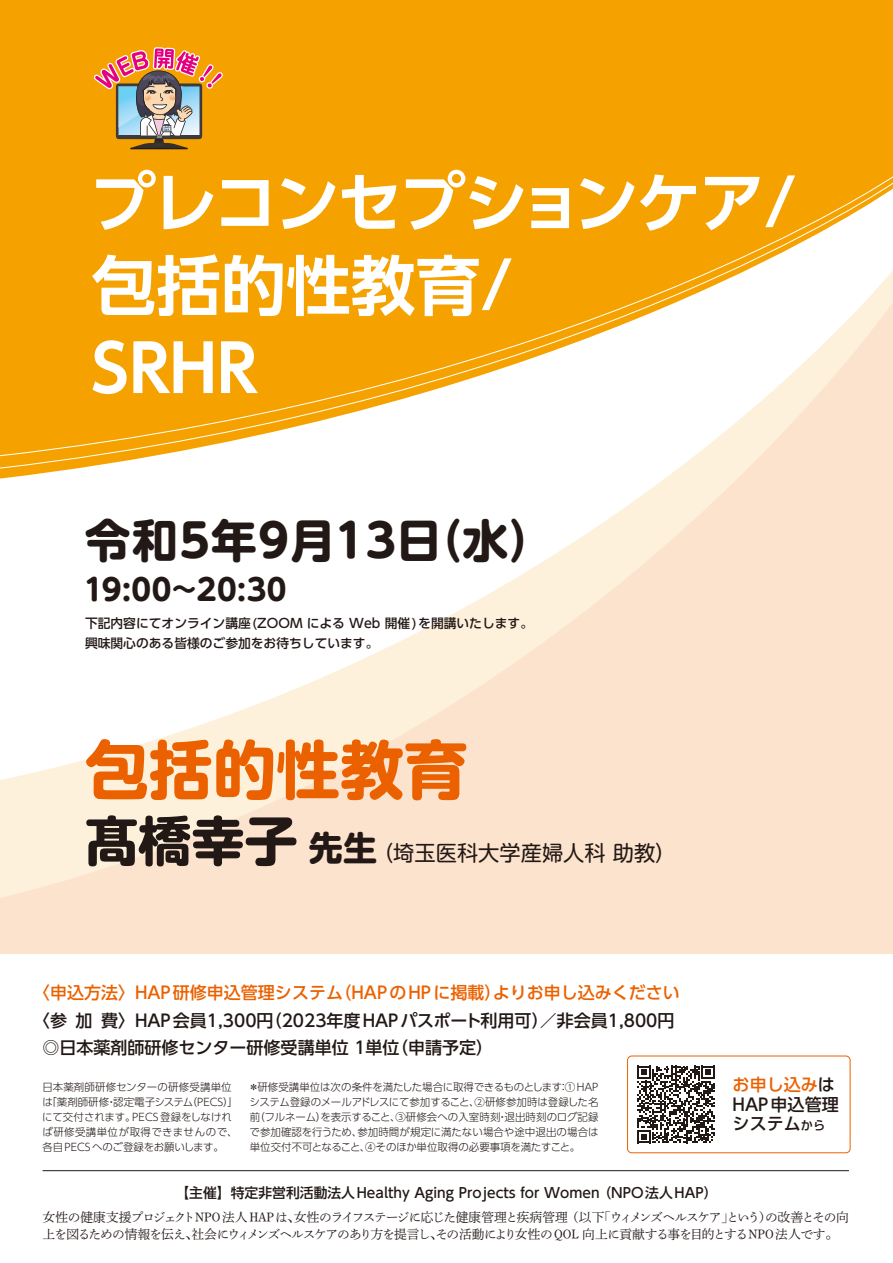
<style>
.page{position:relative;width:893px;height:1263px;background:#fff}
.page>*{position:absolute;margin:0;border:0;box-sizing:border-box;transform-origin:0 0}
.t1{font:700 64.8px/82.9px "UD Shin Go Pr 6 N De";letter-spacing:-.02em;color:#fff}
.t2{font:700 63.75px "UD Shin M Go Pr 6 N";color:#eb6100}
.t3{font:700 53.1px "UD Shin M Go Pr 6 N";color:#221815}
.t4{font:700 45.75px "UD Shin M Go Pr 6 N";letter-spacing:.03em;color:#221815}
.t5{font:700 34.05px "UD Shin M Go Pr 6 N";color:#221815}
.t6{font:700 29.7px "UD Shin M Go Pr 6 N";letter-spacing:.02em;color:#221815}
.t7{font:21.3px "UD Shin M Go Pr 6 N";color:#221815}
.t8{font:500 17.1px/19.5px "UD Shin Go Pr 6 N";color:#221815}
.t9{font:500 16.95px "UD Shin Go Pr 6 N";color:#221815}
.t10{font:500 16.95px "UD Shin Go Pr 6 N";color:#eb6100}
.t11{font:500 13.8px "UD Shin Go Pr 6 N";color:#221815}
.t12{font:12.75px/17px "Shuei Min Pr 6 N L";letter-spacing:-.06em;color:#221815}
.t13{font:500 12.75px/20.2px "UD Shin Go Pr 6 N";color:#221815}
.t14{font:12.75px "Shuei Min Pr 6 N L";letter-spacing:-.08em;color:#221815}
.t15{font:12.75px "Shuei Min Pr 6 N L";letter-spacing:-.1em;color:#221815}
.t16{font:300 10.5px/15.1px "UD Shin Go Pr 6 N";color:#221815}
.s1{color:#eb6100}
.s2{font-size:12.15px}
</style>
<div class="page">
<div style="left:0;top:81px;width:893px;height:956px;background:#fce3cd"></div>
<svg style="left:0;top:780px;width:317px;height:118px;fill:#fef1dc"></svg>
<svg style="left:0;top:479px;width:736px;height:301px;fill:#fff"></svg>
<div style="left:0;top:0;width:893px;height:479px;background:#f5a200"></div>
<svg style="left:94px;top:47px;width:129px;height:102px;background:#ca965c"></svg>
<div style="left:0;top:955px;width:893px;height:308px;background:#fff"></div>
<hr style="left:43px;top:1170px;width:806px;height:1px;background:#221815">
<svg style="left:637px;top:1066px;width:78px;height:77px"></svg>
<div style="left:627px;top:1056px;width:223px;height:97px;border:1px solid #eb6100;border-radius:4px"></div>
<div style="left:0;top:176px;width:893px;height:6px;background:#f5a200"></div>
<svg style="left:0;top:182px;width:893px;height:287px;background:#f8c157"></svg>
<h1 class="t1" style="left:91px;top:159px;width:707px">プレコンセプションケア/包括的性教育/<br>SRHR</h1>
<h3 class="t4" style="left:85px;top:501px;width:470px">令和5年9月13 （日水(</h3>
<h3 class="t6" style="left:84px;top:563px;width:204px">19:00~20:30</h3>
<p class="t13" style="left:85px;top:613px;width:450px">下記内容にてオンライン講座(ZOOM による Web 開催)を開講いたします。興味関心のある皆様のご参加をお待ちしています。</p>
<h2 class="t2" style="left:85px;top:714px;width:384px">包括的性教育</h2>
<h3 class="t3" style="left:85px;top:795px;width:214px">髙橋幸子</h3>
<h3 class="t5" style="left:309px;top:818px;width:70px">先生</h3>
<h3 class="t7" style="left:373px;top:835px;width:305px">（埼玉医科大学産婦人科助教(</h3>
<h3 class="t10" style="left:493px;top:979px;width:189px">よりお申し込みください</h3>
<h3 class="t10" style="left:33px;top:979px;width:312px">〈申込方法〉HAP研修申込管理システム</h3>
<h3 class="t10" style="left:334px;top:979px;width:168px">（HAPのHPに掲載）</h3>
<h3 class="t9" style="left:33px;top:1006px;width:36px">〈参</h3>
<h3 class="t9" style="left:76px;top:1006px;width:19px">加</h3>
<h3 class="t9" style="left:101px;top:1006px;width:575px">費〉HAP会員1,300 （円 2023年度HAPパスポート利用可／）非会員1,800円</h3>
<h3 class="t9" style="left:43px;top:1034px;width:359px">◎日本薬剤師研修センター研修受講単位 1単位</h3>
<h3 class="t9" style="left:391px;top:1034px;width:104px">（申請予定(</h3>
<p class="t16" style="left:187px;top:1079px;width:53px;text-indent:-144px">日本薬剤師研修センターの研修受講単位（PECS 「(</p>
<p class="t16" style="left:42px;top:1094px;width:152px">「は薬剤師研修認定電子システム</p>
<p class="t16" style="left:106px;top:1094px;width:12px">・</p>
<p class="t16" style="left:132px;top:1109px;width:101px">PECS登録をしなけれ</p>
<p class="t16" style="left:42px;top:1109px;width:197px">にて交付されます。<br>ば研修受講単位が取得できませんので、各自PECSへのご登録をお願いします。</p>
<p class="t16" style="left:248px;top:1079px;width:352px">＊研修受講単位は次の条件を満たした場合に取得できるものとします ① HAP</p>
<p class="t16" style="left:249px;top:1079px;width:351px;text-indent:309px">：<br>システム登録のメールアドレスにて参加すること、②研修参加時は登録した名（前フルネームを表示すること、③研修会への入室時刻退出時刻のログ記録</p>
<p class="t16" style="left:316px;top:1109px;width:12px">）</p>
<p class="t16" style="left:497px;top:1109px;width:12px">・</p>
<p class="t16" style="left:357px;top:1124px;width:243px">参加時間が規定に満たない場合や途中退出の場合は</p>
<p class="t16" style="left:250px;top:1124px;width:332px">で参加確認を行うため、<br>単位交付不可となること、④そのほか単位取得の必要事項を満たすこと。</p>
<h3 class="t11" style="left:175px;top:1181px;width:426px">【主催】特定非営利活動法人Healthy Aging Projects for Women</h3>
<h3 class="t11" style="left:597px;top:1181px;width:122px">（NPO法人HAP(</h3>
<h3 class="t8" style="left:733px;top:1075px;width:108px"><span class="s1">お申し込み</span>は<br>HAP申込管理システム<span class="s2">から</span></h3>
<p class="t12" style="left:566px;top:1207px;width:40px">（以下</p>
<p class="t12" style="left:759px;top:1207px;width:14px">）</p>
<p class="t14" style="left:294px;top:1205px;width:276px">女性のライフステージに応じた健康管理と疾病管理</p>
<p class="t15" style="left:598px;top:1205px;width:252px">「ウィメンズヘルスケアというの改善とその向</p>
<p class="t12" style="left:43px;top:1207px;width:797px">女性の健康支援プロジェクトNPO法人HAPは、<br>上を図るための情報を伝え社会にウィメンズヘルスケアのあり方を提言しその活動により女性の QOL 向上に貢献する事を目的とするNPO 法人です。</p>
<p class="t12" style="left:721px;top:1207px;width:14px">」</p>
<p class="t12" style="left:185px;top:1224px;width:14px">、</p>
<p class="t12" style="left:430px;top:1224px;width:14px">、</p>
</div>
